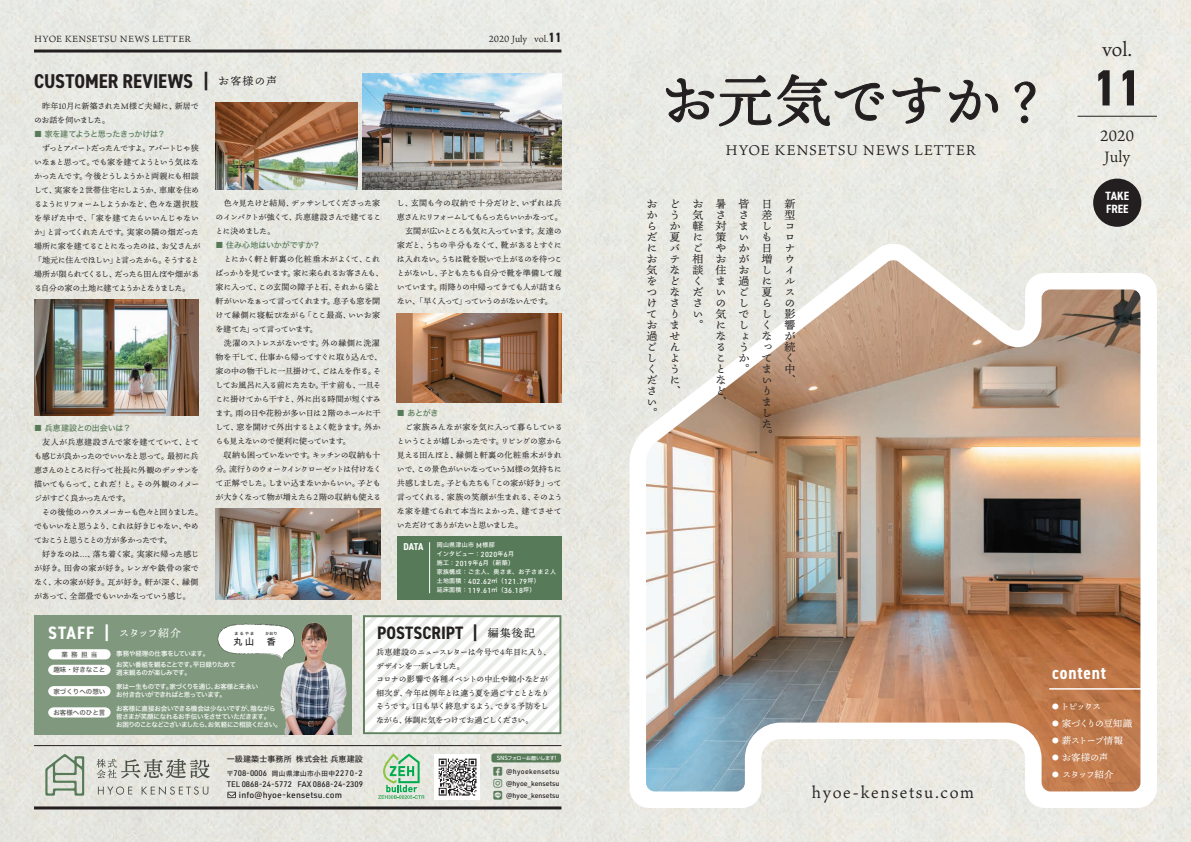
<style>
.page{position:relative;width:1191px;height:842px;background:#fff}
.page>*{position:absolute;margin:0;border:0;box-sizing:border-box;transform-origin:0 0}
.t1{font:700 condensed 51px "DIN2014";color:#231f20}
.t2{font:700 condensed 20px "DIN2014";color:#231f20}
.t3{font:19px "Ten Mincho";color:#231f20}
.t4{font:700 condensed 18px "DIN2014";letter-spacing:.045em;color:#fff}
.t5{font:700 condensed 18px "DIN2014";color:#231f20}
.t6{font:16px "Ten Mincho";letter-spacing:.1em;color:#231f20}
.t7{font:15px/21px "Ten Mincho";color:#231f20}
.t8{font:14px "Ten Mincho";letter-spacing:.05em;color:#231f20}
.t9{font:700 condensed 12px/13px "DIN2014";color:#fff}
.t10{font:11px/11px "Ten Mincho";letter-spacing:.1em;color:#231f20}
.t11{font:11px "Ten Mincho";letter-spacing:-.05em;color:#fff}
.t12{font:700 condensed 10px "DIN2014";color:#fff}
.t13{font:9.5px "Ten Mincho";letter-spacing:-.11em;color:#fff}
.t14{font:9px "Ten Mincho";letter-spacing:.02em;color:#231f20}
.t15{font:9px "Ten Mincho";color:#231f20}
.t16{font:9px "Hiragino Sans W5";color:#231f20}
.t17{font:500 8.7px "URWDIN";letter-spacing:.015em;color:#231f20}
.t18{font:8px/14px "Ten Mincho";letter-spacing:-.05em;color:#231f20}
.t19{font:8px/14px "Ten Mincho";letter-spacing:-.075em;color:#231f20}
.t20{font:8px/14px "Ten Mincho";letter-spacing:-.02em;color:#231f20}
.t21{font:8px "Hiragino Sans W5";letter-spacing:-.025em;color:#577b58}
.t22{font:8px "Hiragino Sans W5";letter-spacing:-.065em;color:#577b58}
.t23{font:8px "Hiragino Sans W5";letter-spacing:.015em;color:#231f20}
.t24{font:500 7.9px/10.5px "URWDIN";color:#231f20}
.t25{font:500 7.2px/9px "URWDIN";letter-spacing:.04em;color:#fff}
.t26{font:500 7px/12px "URWDIN";color:#231f20;text-align:justify}
.t27{font:6.5px/14px "Hiragino Sans W5";letter-spacing:-.06em;color:#fff}
.t28{font:6.5px/11px "Hiragino Sans W5";letter-spacing:-.04em;color:#fff}
.t29{font:6.5px "Hiragino Sans W5";color:#4b5048}
.t30{font:6px/9px "Hiragino Sans W5";letter-spacing:.05em;color:#fff}
.t31{font:5px "Hiragino Sans W5";letter-spacing:-.08em;color:#fff}
.t32{font:4px "Hiragino Sans W5";letter-spacing:.3em;color:#231f20}
.s1{font-family:"DIN2014";font-weight:700;font-stretch:condensed;font-size:13.5px}
.s2{font-family:"URWDIN";font-weight:500;font-size:7.2px}
.s3{font-family:"Hiragino Sans W5";font-weight:400;font-size:6px}
.s4{font-family:"Hiragino Sans W5";font-weight:400;font-size:6.6px}
.s5{font-family:"URWDIN";font-weight:500;font-size:6px}
.s6{font-family:"Koz Go Pr 6 N";font-size:6.7px}
</style>
<div class="page">
<img style="left:0;top:0;width:1191px;height:842px">
<svg style="left:629px;top:242px;width:528px;height:566px"></svg>
<div style="left:34px;top:615px;width:317px;height:119px;background:#80997e"></div>
<svg style="left:363px;top:615px;width:198px;height:119px"></svg>
<img style="left:646px;top:260px;width:494px;height:531px">
<div style="left:397px;top:536px;width:164px;height:64px;background:#577b58"></div>
<img style="left:435px;top:754px;width:45px;height:45px">
<img style="left:280px;top:622px;width:67px;height:112px">
<img style="left:34px;top:300px;width:164px;height:116px">
<img style="left:215px;top:509px;width:165px;height:91px">
<img style="left:363px;top:74px;width:198px;height:116px">
<img style="left:215px;top:102px;width:142px;height:88px">
<img style="left:397px;top:313px;width:164px;height:90px">
<svg style="left:217px;top:623px;width:78px;height:38px"></svg>
<div style="left:491px;top:753px;width:70px;height:9px;background:#577b58;border-radius:2px"></div>
<hr style="left:1049px;top:688px;width:108px;height:2px;background:#fff">
<svg style="left:378px;top:753px;width:46px;height:46px"></svg>
<div style="left:48px;top:649px;width:63px;height:10px;background:#fff;border-radius:5px"></div>
<svg style="left:48px;top:665px;width:63px;height:10px"></svg>
<svg style="left:48px;top:686px;width:63px;height:10px"></svg>
<svg style="left:48px;top:707px;width:63px;height:10px"></svg>
<hr style="left:429px;top:542px;width:1px;height:51px;background:#fff">
<hr style="left:34px;top:50px;width:527px;height:3px;background:#231f20">
<svg style="left:666px;top:75px;width:105px;height:52px"></svg>
<svg style="left:777px;top:75px;width:52px;height:52px"></svg>
<svg style="left:835px;top:83px;width:48px;height:38px"></svg>
<svg style="left:892px;top:78px;width:48px;height:46px"></svg>
<svg style="left:949px;top:80px;width:49px;height:42px"></svg>
<svg style="left:1014px;top:82px;width:21px;height:41px"></svg>
<hr style="left:1077px;top:116px;width:80px;height:1px;background:#231f20">
<div style="left:1093px;top:179px;width:48px;height:48px;background:#231f20;border-radius:50%"></div>
<svg style="left:227px;top:792px;width:9px;height:6px"></svg>
<hr style="left:34px;top:806px;width:527px;height:3px;background:#231f20">
<hr style="left:34px;top:745px;width:527px;height:1px;background:#231f20">
<svg style="left:98px;top:786px;width:34px;height:9px"></svg>
<svg style="left:142px;top:786px;width:66px;height:9px"></svg>
<svg style="left:96px;top:759px;width:114px;height:19px"></svg>
<svg style="left:45px;top:754px;width:39px;height:42px"></svg>
<svg style="left:493px;top:767px;width:9px;height:33px"></svg>
<p class="t14" style="left:34px;top:34px;width:158px">HYOE KENSETSU NEWS LETTER</p>
<h2 class="t2" style="left:34px;top:68px;width:176px">CUSTOMER REVIEWS |</h2>
<h3 class="t10" style="left:218px;top:76px;width:61px">お客様の声</h3>
<p class="t20" style="left:34px;top:99px;width:166px">　昨年10月に新築されたM様ご夫婦に、新居でのお話を伺いました。</p>
<p class="t22" style="left:34px;top:127px;width:133px">■ 家を建てようと思ったきっかけは？</p>
<p class="t18" style="left:34px;top:141px;width:168px">　ずっとアパートだったんですよ。アパートじゃ狭いなぁと思って。でも家を建てようという気はなかったんです。今後どうしようかと両親にも相談して、実家を２世帯住宅にしようか、車庫を住めるようにリフォームしようかなど、色々な選択肢を挙げた中で、「家を建てたらいいんじゃないか」と言ってくれたんです。実家の隣の畑だった場所に家を建てることになったのは、お父さんが「地元に住んでほしい」と言ったから。そうすると場所が限られてくるし、だったら田んぼや畑がある自分の家の土地に建てようかとなりました。</p>
<p class="t21" style="left:34px;top:421px;width:98px">■ 兵恵建設との出会いは？</p>
<p class="t18" style="left:34px;top:435px;width:171px">　友人が兵恵建設さんで家を建てていて、とても感じが良かったのでいいなと思って。最初に兵恵さんのところに行って社長に外観のデッサンを描いてもらって、これだ！と。その外観のイメージがすごく良かったんです。<br>　その後他のハウスメーカーも色々と回りました。でもいいなと思うより、これは好きじゃない、やめておこうと思うことの方が多かったです。<br>　好きなのは…、落ち着く家。実家に帰った感じが好き。田舎の家が好き。レンガや鉄骨の家でなく、木の家が好き。瓦が好き。軒が深く、縁側があって、全部畳でもいいかなっていう感じ。</p>
<p class="t19" style="left:215px;top:197px;width:167px">　色々見たけど結局、デッサンしてくださった家のインパクトが強くて、兵恵建設さんで建てることに決めました。</p>
<p class="t21" style="left:215px;top:238px;width:107px">■ 住み心地はいかがですか？</p>
<p class="t18" style="left:215px;top:253px;width:169px">　とにかく軒と軒裏の化粧垂木がよくて、こればっかりを見ています。家に来られるお客さんも、家に入って、この玄関の障子と石、それから梁と軒がいいなぁって言ってくれます。息子も窓を開けて縁側に寝転びながら「ここ最高、いいお家を建てた」って言っています。<br>　洗濯のストレスがないです。外の縁側に洗濯物を干して、仕事から帰ってすぐに取り込んで、家の中の物干しに一旦掛けて、ごはんを作る。そしてお風呂に入る前にたたむ。干す前も、一旦そこに掛けてから干すと、外に出る時間が短くすみます。雨の日や花粉が多い日は２階のホールに干して、窓を開けて外出するとよく乾きます。外からも見えないので便利に使っています。<br>　収納も困っていないです。キッチンの収納も十分。流行りのウォークインクローゼットは付けなくて正解でした。しまい込まないからいい。子どもが大きくなって物が増えたら２階の収納も使える</p>
<p class="t15" style="left:489px;top:34px;width:74px">2020 July vol.<span class="s1">11</span></p>
<p class="t18" style="left:397px;top:197px;width:167px">し、玄関も今の収納で十分だけど、いずれは兵恵さんにリフォームしてもらったらいいかなって。　玄関が広いところも気に入っています。友達の家だと、うちの半分もなくて、靴があるとすぐには入れない。うちは靴を脱いで上がるのを待つことがないし、子どもたちも自分で靴を準備して履いています。雨降りの中帰ってきても人が詰まらない、「早く入って」っていうのがないんです。</p>
<p class="t21" style="left:397px;top:406px;width:43px">■ あとがき</p>
<p class="t18" style="left:397px;top:421px;width:167px">　ご家族みんなが家を気に入って暮らしているということが嬉しかったです。リビングの窓から見える田んぼと、縁側と軒裏の化粧垂木がきれいで、この景色がいいなっていうM様の気持ちに共感しました。子どもたちも「この家が好き」って言ってくれる、家族の笑顔が生まれる、そのような家を建てられて本当によかった、建てさせていただけてありがたいと思いました。</p>
<p class="t12" style="left:403px;top:540px;width:21px">DATA</p>
<p class="t30" style="left:437px;top:540px;width:121px">岡山県津山市 <span class="s2">M</span>様邸<br>インタビュー：<span class="s2">2020</span>年<span class="s2">6</span>月<br>施工：<span class="s2">2019</span>年<span class="s2">6</span>月（新築）<br>家族構成：ご主人、奥さま、お子さま２人</p>
<p class="t25" style="left:437px;top:576px;width:105px"><span class="s3">土地面積：</span>402.62<span class="s3">㎡（</span>121.79<span class="s3">坪）延床面積：</span>119.61<span class="s3">㎡（</span>36.18<span class="s3">坪）</span></p>
<h3 class="t4" style="left:48px;top:621px;width:62px">STAFF |</h3>
<h3 class="t5" style="left:377px;top:621px;width:102px">POSTSCRIPT |</h3>
<h3 class="t11" style="left:118px;top:627px;width:64px">スタッフ紹介</h3>
<h3 class="t10" style="left:488px;top:628px;width:49px">編集後記</h3>
<p class="t32" style="left:235px;top:630px;width:21px">まるやま</p>
<p class="t32" style="left:265px;top:630px;width:13px">かおり</p>
<p class="t16" style="left:234px;top:633px;width:44px">丸山 香</p>
<p class="t29" style="left:61px;top:648px;width:37px">業務担当</p>
<p class="t29" style="left:53px;top:664px;width:54px">趣味・好きなこと</p>
<p class="t29" style="left:53px;top:685px;width:54px">家づくりへの想い</p>
<p class="t29" style="left:53px;top:707px;width:54px">お客様へのひと言</p>
<p class="t28" style="left:116px;top:648px;width:121px">事務や経理の仕事をしています。<br>お笑い番組を観ることです。平日録りためて</p>
<p class="t27" style="left:116px;top:665px;width:143px">週末観るのが楽しみです。<br>家は一生ものです。家づくりを通じ、お客様と末永い</p>
<p class="t27" style="left:116px;top:687px;width:161px">お付き合いができればと思っています。<br>お客様に直接お会いできる機会は少ないですが、陰ながら</p>
<p class="t27" style="left:116px;top:712px;width:167px;line-height:8px">皆さまが笑顔になれるお手伝いをさせていただきます。<br>お困りのことなどございましたら、お気軽にご相談ください。</p>
<p class="t23" style="left:227px;top:752px;width:137px">一級建築士事務所 株式会社兵恵建設</p>
<p class="t24" style="left:227px;top:768px;width:138px"><span class="s4">〒</span>708-0006 <span class="s4">岡山県津山市小田中</span>2270-2<br>TEL 0868-24-5772 FAX 0868-24-2309</p>
<p class="t17" style="left:239px;top:789px;width:105px">info@hyoe-kensetsu.com</p>
<p class="t18" style="left:376px;top:646px;width:176px;line-height:13.5px">兵恵建設のニュースレターは今号で4年目に入り、デザインを一新しました。<br>コロナの影響で各種イベントの中止や縮小などが相次ぎ、今年は例年とは違う夏を過ごすこととなりそうです。1日も早く終息するよう、できる予防をしながら、体調に気をつけてお過ごしください。</p>
<p class="t31" style="left:497px;top:753px;width:61px"><span class="s5">SNS</span>フォローお願いします<span class="s5">!</span></p>
<p class="t26" style="left:506px;top:765px;width:55px">@hyoekensetsu @hyoe_kensetsu @hyoe_kensetsu</p>
<h3 class="t8" style="left:725px;top:142px;width:251px">HYOE KENSETSU NEWS LETTER</h3>
<h3 class="t10" style="left:646px;top:199px;width:12px">おからだにお気をつけてお過ごしください︒</h3>
<h3 class="t10" style="left:669px;top:199px;width:12px">どうか夏バテなどなさりませんように︑</h3>
<h3 class="t10" style="left:692px;top:199px;width:12px">お気軽にご相談ください︒</h3>
<h3 class="t10" style="left:715px;top:199px;width:12px">暑さ対策やお住まいの気になることなど︑</h3>
<h3 class="t10" style="left:738px;top:199px;width:12px">皆さまいかがお過ごしでしょうか︒</h3>
<h3 class="t10" style="left:761px;top:199px;width:12px">日差しも日増しに夏らしくなってまいりました︒</h3>
<h3 class="t10" style="left:784px;top:199px;width:12px">新型コロナウイルスの影響が続く中︑</h3>
<h3 class="t3" style="left:1102px;top:39px;width:32px">vol.</h3>
<h1 class="t1" style="left:1092px;top:54px;width:50px">11</h1>
<h3 class="t7" style="left:1100px;top:125px;width:36px">2020<br>July</h3>
<h3 class="t9" style="left:1105px;top:189px;width:25px">TAKE<br>FREE</h3>
<h3 class="t6" style="left:812px;top:783px;width:164px">hyoe-kensetsu.com</h3>
<h3 class="t4" style="left:1052px;top:660px;width:56px">content</h3>
<p class="t13" style="left:1052px;top:701px;width:51px"><span class="s6">●</span> トピックス</p>
<p class="t13" style="left:1052px;top:718px;width:82px"><span class="s6">●</span> 家づくりの豆知識</p>
<p class="t13" style="left:1052px;top:735px;width:73px"><span class="s6">●</span> 薪ストーブ情報</p>
<p class="t13" style="left:1052px;top:752px;width:58px"><span class="s6">●</span> お客様の声</p>
<p class="t13" style="left:1052px;top:769px;width:63px"><span class="s6">●</span> スタッフ紹介</p>
</div>
